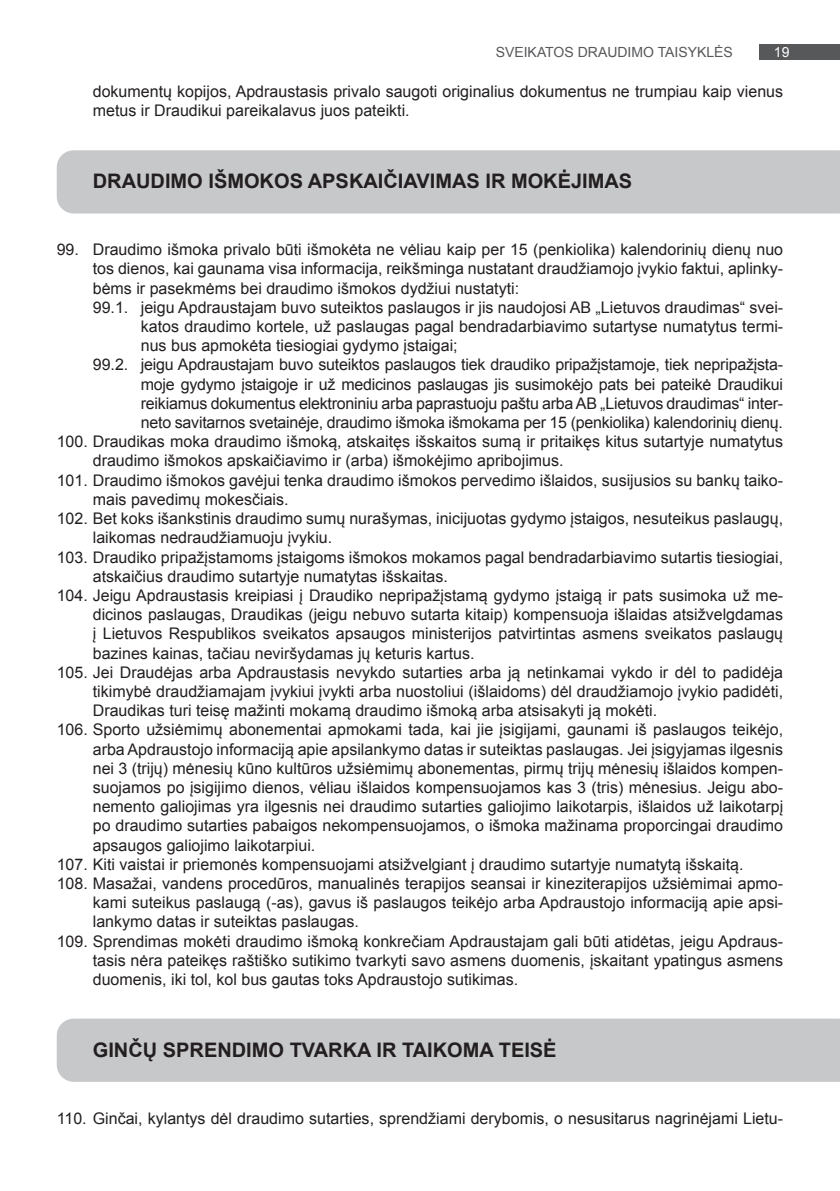
<style>
.page{position:relative;width:840px;height:1191px;background:#fff}
.page>*{position:absolute;margin:0;border:0;box-sizing:border-box;transform-origin:0 0}
.t1{font:700 20px "Arial";color:#231f20}
.t2{font:16px/19.2px "Arial";color:#231f20}
.t3{font:14px "Arial";color:#57585a}
.t4{font:14px "Arial";color:#fff}
</style>
<div class="page">
<div style="left:759px;top:44px;width:80px;height:16px;background:#57585a"></div>
<div style="left:57px;top:1018px;width:782px;height:63px;background:#c7c8ca"></div>
<div style="left:57px;top:150px;width:782px;height:63px;background:#c7c8ca"></div>
<p class="t3" style="left:495px;top:43px;width:239px">SVEIKATOS DRAUDIMO TAISYKLĖS</p>
<p class="t4" style="left:773px;top:43px;width:17px">19</p>
<p class="t2" style="left:93px;top:82px;width:691px">dokumentų kopijos, Apdraustasis privalo saugoti originalius dokumentus ne trumpiau kaip vienus metus ir Draudikui pareikalavus juos pateikti.</p>
<p class="t1" style="left:93px;top:168px;width:540px">DRAUDIMO IŠMOKOS APSKAIČIAVIMAS IR MOKĖJIMAS</p>
<p class="t2" style="left:57px;top:240px;width:727px">99. Draudimo išmoka privalo būti išmokėta ne vėliau kaip per 15 (penkiolika) kalendorinių dienų nuo</p>
<p class="t2" style="left:93px;top:259px;width:691px">tos dienos, kai gaunama visa informacija, reikšminga nustatant draudžiamojo įvykio faktui, aplinky-</p>
<p class="t2" style="left:93px;top:278px;width:427px">bėms ir pasekmėms bei draudimo išmokos dydžiui nustatyti:</p>
<p class="t2" style="left:93px;top:298px;width:691px">99.1. jeigu Apdraustajam buvo suteiktos paslaugos ir jis naudojosi AB „Lietuvos draudimas“ svei-</p>
<p class="t2" style="left:141px;top:317px;width:643px">katos draudimo kortele, už paslaugas pagal bendradarbiavimo sutartyse numatytus termi-</p>
<p class="t2" style="left:141px;top:336px;width:318px">nus bus apmokėta tiesiogiai gydymo įstaigai;</p>
<p class="t2" style="left:93px;top:355px;width:691px">99.2. jeigu Apdraustajam buvo suteiktos paslaugos tiek draudiko pripažįstamoje, tiek nepripažįsta-</p>
<p class="t2" style="left:141px;top:374px;width:643px">moje gydymo įstaigoje ir už medicinos paslaugas jis susimokėjo pats bei pateikė Draudikui</p>
<p class="t2" style="left:141px;top:394px;width:643px">reikiamus dokumentus elektroniniu arba paprastuoju paštu arba AB „Lietuvos draudimas“ inter-</p>
<p class="t2" style="left:141px;top:413px;width:643px">neto savitarnos svetainėje, draudimo išmoka išmokama per 15 (penkiolika) kalendorinių dienų.</p>
<p class="t2" style="left:57px;top:432px;width:727px">100. Draudikas moka draudimo išmoką, atskaitęs išskaitos sumą ir pritaikęs kitus sutartyje numatytus</p>
<p class="t2" style="left:93px;top:451px;width:472px">draudimo išmokos apskaičiavimo ir (arba) išmokėjimo apribojimus.</p>
<p class="t2" style="left:57px;top:470px;width:727px">101. Draudimo išmokos gavėjui tenka draudimo išmokos pervedimo išlaidos, susijusios su bankų taiko-</p>
<p class="t2" style="left:93px;top:490px;width:197px">mais pavedimų mokesčiais.</p>
<p class="t2" style="left:57px;top:509px;width:727px">102. Bet koks išankstinis draudimo sumų nurašymas, inicijuotas gydymo įstaigos, nesuteikus paslaugų,</p>
<p class="t2" style="left:93px;top:528px;width:241px">laikomas nedraudžiamuoju įvykiu.</p>
<p class="t2" style="left:57px;top:547px;width:727px">103. Draudiko pripažįstamoms įstaigoms išmokos mokamos pagal bendradarbiavimo sutartis tiesiogiai,</p>
<p class="t2" style="left:93px;top:566px;width:356px">atskaičius draudimo sutartyje numatytas išskaitas.</p>
<p class="t2" style="left:57px;top:586px;width:727px">104. Jeigu Apdraustasis kreipiasi į Draudiko nepripažįstamą gydymo įstaigą ir pats susimoka už me-</p>
<p class="t2" style="left:93px;top:605px;width:691px">dicinos paslaugas, Draudikas (jeigu nebuvo sutarta kitaip) kompensuoja išlaidas atsižvelgdamas</p>
<p class="t2" style="left:93px;top:624px;width:691px">į Lietuvos Respublikos sveikatos apsaugos ministerijos patvirtintas asmens sveikatos paslaugų</p>
<p class="t2" style="left:93px;top:643px;width:383px">bazines kainas, tačiau neviršydamas jų keturis kartus.</p>
<p class="t2" style="left:57px;top:662px;width:727px">105. Jei Draudėjas arba Apdraustasis nevykdo sutarties arba ją netinkamai vykdo ir dėl to padidėja</p>
<p class="t2" style="left:93px;top:682px;width:691px">tikimybė draudžiamajam įvykiui įvykti arba nuostoliui (išlaidoms) dėl draudžiamojo įvykio padidėti,</p>
<p class="t2" style="left:93px;top:701px;width:565px">Draudikas turi teisę mažinti mokamą draudimo išmoką arba atsisakyti ją mokėti.</p>
<p class="t2" style="left:57px;top:720px;width:727px">106. Sporto užsiėmimų abonementai apmokami tada, kai jie įsigijami, gaunami iš paslaugos teikėjo,</p>
<p class="t2" style="left:93px;top:739px;width:691px">arba Apdraustojo informaciją apie apsilankymo datas ir suteiktas paslaugas. Jei įsigyjamas ilgesnis</p>
<p class="t2" style="left:93px;top:758px;width:691px">nei 3 (trijų) mėnesių kūno kultūros užsiėmimų abonementas, pirmų trijų mėnesių išlaidos kompen-</p>
<p class="t2" style="left:93px;top:778px;width:691px">suojamos po įsigijimo dienos, vėliau išlaidos kompensuojamos kas 3 (tris) mėnesius. Jeigu abo-</p>
<p class="t2" style="left:93px;top:797px;width:691px">nemento galiojimas yra ilgesnis nei draudimo sutarties galiojimo laikotarpis, išlaidos už laikotarpį</p>
<p class="t2" style="left:93px;top:816px;width:691px">po draudimo sutarties pabaigos nekompensuojamos, o išmoka mažinama proporcingai draudimo</p>
<p class="t2" style="left:93px;top:835px;width:224px">apsaugos galiojimo laikotarpiui.</p>
<p class="t2" style="left:57px;top:854px;width:687px">107. Kiti vaistai ir priemonės kompensuojami atsižvelgiant į draudimo sutartyje numatytą išskaitą.</p>
<p class="t2" style="left:57px;top:874px;width:727px">108. Masažai, vandens procedūros, manualinės terapijos seansai ir kineziterapijos užsiėmimai apmo-</p>
<p class="t2" style="left:93px;top:893px;width:691px">kami suteikus paslaugą (-as), gavus iš paslaugos teikėjo arba Apdraustojo informaciją apie apsi-</p>
<p class="t2" style="left:93px;top:912px;width:267px">lankymo datas ir suteiktas paslaugas.</p>
<p class="t2" style="left:57px;top:931px;width:727px">109. Sprendimas mokėti draudimo išmoką konkrečiam Apdraustajam gali būti atidėtas, jeigu Apdraus-</p>
<p class="t2" style="left:93px;top:950px;width:691px">tasis nėra pateikęs raštiško sutikimo tvarkyti savo asmens duomenis, įskaitant ypatingus asmens</p>
<p class="t2" style="left:93px;top:970px;width:427px">duomenis, iki tol, kol bus gautas toks Apdraustojo sutikimas.</p>
<p class="t1" style="left:93px;top:1036px;width:465px">GINČŲ SPRENDIMO TVARKA IR TAIKOMA TEISĖ</p>
<p class="t2" style="left:57px;top:1109px;width:727px">110. Ginčai, kylantys dėl draudimo sutarties, sprendžiami derybomis, o nesusitarus nagrinėjami Lietu-</p>
</div>
